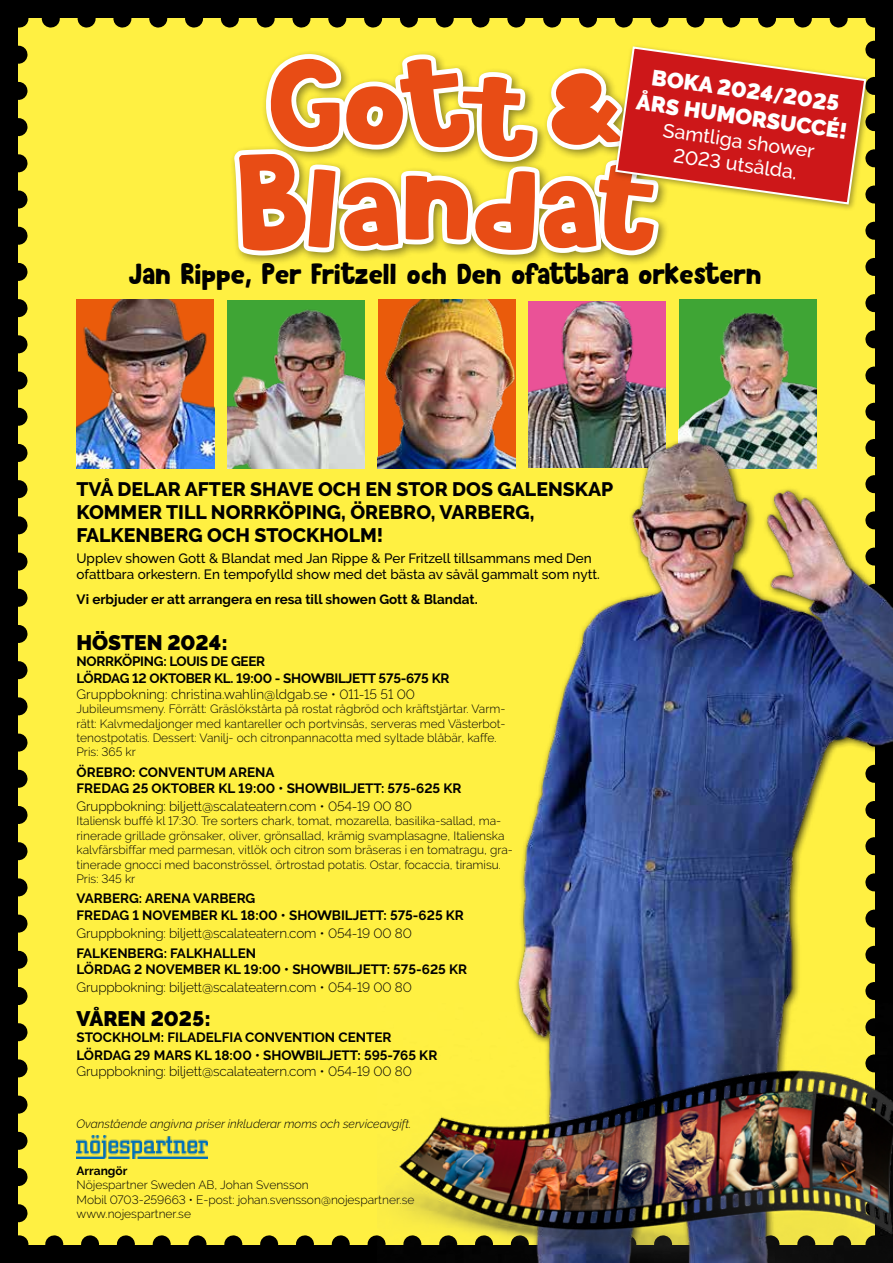
<style>
.page{position:relative;width:893px;height:1263px;background:#fff042}
.page>*{position:absolute;margin:0;border:0;box-sizing:border-box;transform-origin:0 0}
.t1{font:28.5px "kerildevil";color:#000}
.t2{font:900 22.05px/26.4px "Raleway";color:#fff;text-align:center}
.t3{font:900 21px "Raleway";color:#000}
.t4{font:800 19.5px/23.4px "Raleway";color:#000}
.t5{font:500 19.5px/23.4px "Raleway";color:#fff;text-align:center}
.t6{font:700 13.5px/16.2px "Raleway";color:#000}
.t7{font:300 13.5px "Raleway";letter-spacing:-.01em;color:#000}
.t8{font:500 13.5px/16.2px "Raleway";color:#000}
.t9{font:700 13.5px/16.2px "Raleway";letter-spacing:-.02em;color:#000}
.t10{font:300 12px/14.4px "Raleway";color:#000}
.t11{font:italic 300 12px "Raleway";color:#000}
.t12{font:700 12px "Raleway";color:#000}
.s1{font-family:"Acumin Variable Concept";font-weight:400}
</style>
<div class="page">
<svg style="left:17px;top:55px;width:11px;height:1171px"></svg>
<svg style="left:54px;top:1235px;width:324px;height:11px"></svg>
<svg style="left:36px;top:17px;width:803px;height:11px"></svg>
<div style="left:876px;top:0;width:17px;height:1263px;background:#000"></div>
<div style="left:0;top:1246px;width:876px;height:17px;background:#000"></div>
<div style="left:0;top:0;width:17px;height:1256px;background:#000"></div>
<div style="left:0;top:0;width:893px;height:17px;background:#000"></div>
<img style="left:227px;top:301px;width:7px;height:168px">
<img style="left:77px;top:300px;width:137px;height:169px">
<img style="left:77px;top:1136px;width:131px;height:22px">
<img style="left:234px;top:37px;width:649px;height:966px">
<img style="left:378px;top:1003px;width:515px;height:260px">
<h2 class="t2" style="left:642px;top:63px;width:214px;rotate:8deg">BOKA 2024<span class="s1">/</span>2025<br>ÅRS HUMORSUCCÉ!</h2>
<h3 class="t5" style="left:665px;top:118px;width:154px;rotate:8deg">Samtliga shower<br>2023 utsålda.</h3>
<h1 class="t1" style="left:130px;top:254px;width:634px">Jan Rippe, Per Fritzell och Den ofattbara orkestern</h1>
<h3 class="t4" style="left:77px;top:477px;width:538px">TVÅ DELAR AFTER SHAVE OCH EN STOR DOS GALENSKAP<br>KOMMER TILL NORRKÖPING, ÖREBRO, VARBERG,<br>FALKENBERG OCH STOCKHOLM!</h3>
<p class="t8" style="left:77px;top:550px;width:525px">Upplev showen Gott &amp; Blandat med Jan Rippe &amp; Per Fritzell tillsammans med Den ofattbara orkestern. En tempofylld show med det bästa av såväl gammalt som nytt.</p>
<p class="t6" style="left:77px;top:591px;width:403px">Vi erbjuder er att arrangera en resa till showen Gott &amp; Blandat.</p>
<h3 class="t3" style="left:77px;top:631px;width:153px">HÖSTEN 2024:</h3>
<p class="t9" style="left:77px;top:653px;width:374px">NORRKÖPING: LOUIS DE GEER<br>LÖRDAG 12 OKTOBER KL. 19:00 - SHOWBILJETT 575-675 KR</p>
<p class="t7" style="left:77px;top:686px;width:340px">Gruppbokning: christina.wahlin@ldgab.se • 011-15 51 00</p>
<p class="t10" style="left:77px;top:702px;width:431px">Jubileumsmeny. Förrätt: Gräslökstårta på rostat rågbröd och kräftstjärtar. Varm&shy;rätt: Kalvmedaljonger med kantareller och portvinsås, serveras med Västerbot&shy;tenostpotatis. Dessert: Vanilj- och citronpannacotta med syltade blåbär, kaffe.<br>Pris: 365 kr</p>
<p class="t6" style="left:77px;top:764px;width:386px">ÖREBRO: CONVENTUM ARENA<br>FREDAG 25 OKTOBER KL 19:00 • SHOWBILJETT: 575-625 KR</p>
<p class="t7" style="left:77px;top:798px;width:337px">Gruppbokning: biljett@scalateatern.com • 054-19 00 80</p>
<p class="t10" style="left:77px;top:814px;width:438px">Italiensk buffé kl 17:30. Tre sorters chark, tomat, mozarella, basilika-sallad, ma&shy;rinerade grillade grönsaker, oliver, grönsallad, krämig svamplasagne, Italienska kalvfärsbiffar med parmesan, vitlök och citron som bräseras i en tomatragu, gra&shy;tinerade gnocci med baconströssel, örtrostad potatis. Ostar, focaccia, tiramisu.<br>Pris: 345 kr</p>
<p class="t6" style="left:77px;top:891px;width:389px">VARBERG: ARENA VARBERG<br>FREDAG 1 NOVEMBER KL 18:00 • SHOWBILJETT: 575-625 KR</p>
<p class="t7" style="left:77px;top:925px;width:337px">Gruppbokning: biljett@scalateatern.com • 054-19 00 80</p>
<p class="t6" style="left:77px;top:945px;width:392px">FALKENBERG: FALKHALLEN<br>LÖRDAG 2 NOVEMBER KL 19:00 • SHOWBILJETT: 575-625 KR</p>
<p class="t7" style="left:77px;top:980px;width:337px">Gruppbokning: biljett@scalateatern.com • 054-19 00 80</p>
<h3 class="t3" style="left:77px;top:1006px;width:136px">VÅREN 2025:</h3>
<p class="t6" style="left:77px;top:1028px;width:362px;line-height:18px">STOCKHOLM: FILADELFIA CONVENTION CENTER<br>LÖRDAG 29 MARS KL 18:00 • SHOWBILJETT: 595-765 KR</p>
<p class="t7" style="left:77px;top:1064px;width:337px">Gruppbokning: biljett@scalateatern.com • 054-19 00 80</p>
<p class="t11" style="left:77px;top:1117px;width:336px">Ovanstående angivna priser inkluderar moms och serviceavgift.</p>
<p class="t12" style="left:77px;top:1164px;width:52px">Arrangör</p>
<p class="t10" style="left:77px;top:1178px;width:339px">Nöjespartner Sweden AB, Johan Svensson<br>Mobil 0703-259663 • E-post: johan.svensson@nojespartner.se www.nojespartner.se</p>
</div>
